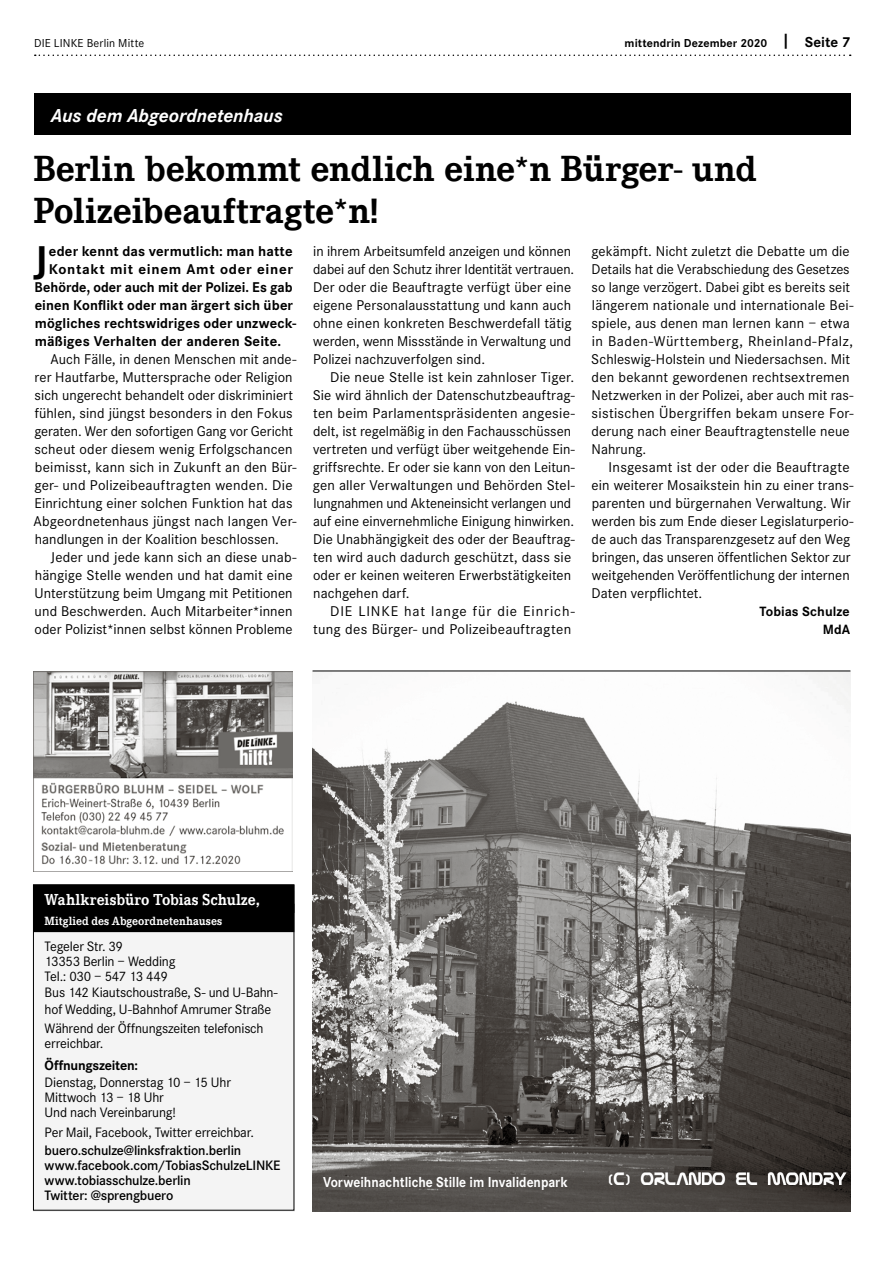
<style>
.page{position:relative;width:893px;height:1263px;background:#fff}
.page>*{position:absolute;margin:0;border:0;box-sizing:border-box;transform-origin:0 0}
.t1{font:700 41.7px "Corporate S";color:#000}
.t2{font:700 37.5px/42px "Corporate E";letter-spacing:-.005em;color:#000}
.t3{font:italic 700 19.5px "Corporate S";letter-spacing:-.005em;color:#fff}
.t4{font:700 16.35px "Corporate E";letter-spacing:.01em;color:#fff;scale:.95 1}
.t5{font:700 15px "Corporate S";color:#fff;scale:.9 1}
.t6{font:14.7px/18px "Corporate S";letter-spacing:.005em;color:#000}
.t7{font:700 14.7px "Corporate S";letter-spacing:.01em;color:#000}
.t8{font:14.7px/18px "Corporate S";letter-spacing:.025em;color:#000;text-align:right}
.t9{font:700 14.7px "Corporate S";letter-spacing:.045em;color:#000}
.t10{font:14.1px/15px "Corporate S";letter-spacing:-.015em;color:#000}
.t11{font:600 14.1px/15px "Corporate S";letter-spacing:-.015em;color:#000}
.t12{font:700 14.1px "Corporate S";letter-spacing:-.015em;color:#000}
.t13{font:700 13.95px/18px "Corporate S";letter-spacing:.005em;color:#000;text-align:right}
.t14{font:700 12.3px "Corporate E";letter-spacing:.005em;color:#fff;scale:.95 1}
.t15{font:700 12px "Corporate S";letter-spacing:.01em;color:#000}
.t16{font:12px "Corporate S";letter-spacing:.015em;color:#000}
.s1{font-size:15px}
</style>
<div class="page">
<svg style="left:35px;top:55px;width:816px;height:1px"></svg>
<div style="left:34px;top:94px;width:816px;height:41px;background:#000"></div>
<img style="left:313px;top:672px;width:537px;height:540px">
<img style="left:33px;top:671px;width:259px;height:200px">
<div style="left:33px;top:892px;width:261px;height:320px;background:#f4f4f4"></div>
<div style="left:33px;top:884px;width:261px;height:29px;background:#000"></div>
<div style="left:33px;top:904px;width:261px;height:28px;background:#000"></div>
<div style="left:33px;top:884px;width:261px;height:326px;border:1px solid #000"></div>
<hr style="left:313px;top:671px;width:537px;height:1px;background:#000">
<p class="t16" style="left:34px;top:36px;width:112px">DIE LINKE Berlin Mitte</p>
<p class="t15" style="left:625px;top:36px;width:227px">mittendrin Dezember 2020 <span class="s1">| Seite 7</span></p>
<h3 class="t3" style="left:51px;top:103px;width:233px">Aus dem Abgeordnetenhaus</h3>
<h2 class="t2" style="left:33px;top:148px;width:725px">Berlin bekommt endlich eine*n Bürger- und<br>Polizeibeauftragte*n!</h2>
<h1 class="t1" style="left:34px;top:236px;width:15px">J</h1>
<p class="t7" style="left:49px;top:242px;width:245px">eder kennt das vermutlich: man hatte</p>
<p class="t6" style="left:313px;top:242px;width:263px">in ihrem Arbeitsumfeld anzeigen und können dabei auf den Schutz ihrer Identität vertrauen.<br>Der oder die Beauftragte verfügt über eine eigene Personalausstattung und kann auch ohne einen konkreten Beschwerdefall tätig werden, wenn Missstände in Verwaltung und Polizei nachzuverfolgen sind.</p>
<p class="t6" style="left:313px;top:368px;width:264px;text-indent:17px">Die neue Stelle ist kein zahnloser Tiger.<br>Sie wird ähnlich der Datenschutzbeauftrag&shy;ten beim Parlamentspräsidenten angesie&shy;delt, ist regelmäßig in den Fachausschüssen vertreten und verfügt über weitgehende Ein&shy;griffsrechte. Er oder sie kann von den Leitun&shy;gen aller Verwaltungen und Behörden Stel&shy;lungnahmen und Akteneinsicht verlangen und auf eine einvernehmliche Einigung hinwirken.<br>Die Unabhängigkeit des oder der Beauftrag&shy;ten wird auch dadurch geschützt, dass sie oder er keinen weiteren Erwerbstätigkeiten nachgehen darf.</p>
<p class="t8" style="left:313px;top:602px;width:263px">DIE LINKE hat lange für die Einrich&shy;tung des Bürger- und Polizeibeauftragten</p>
<p class="t6" style="left:591px;top:242px;width:264px">gekämpft. Nicht zuletzt die Debatte um die Details hat die Verabschiedung des Gesetzes so lange verzögert. Dabei gibt es bereits seit längerem nationale und internationale Bei&shy;spiele, aus denen man lernen kann – etwa in Baden-Württemberg, Rheinland-Pfalz, Schleswig-Holstein und Niedersachsen. Mit den bekannt gewordenen rechtsextremen Netzwerken in der Polizei, aber auch mit ras&shy;sistischen Übergriffen bekam unsere For&shy;derung nach einer Beauftragtenstelle neue Nahrung.</p>
<p class="t6" style="left:592px;top:458px;width:263px;text-indent:17px">Insgesamt ist der oder die Beauftragte ein weiterer Mosaikstein hin zu einer trans&shy;parenten und bürgernahen Verwaltung. Wir werden bis zum Ende dieser Legislaturperio&shy;de auch das Transparenzgesetz auf den Weg bringen, das unseren öffentlichen Sektor zur weitgehenden Veröffentlichung der internen Daten verpflichtet.</p>
<p class="t13" style="left:760px;top:602px;width:92px">Tobias Schulze<br>MdA</p>
<p class="t9" style="left:49px;top:260px;width:246px">Kontakt mit einem Amt oder einer</p>
<p class="t7" style="left:35px;top:278px;width:259px">Behörde, oder auch mit der Polizei. Es gab</p>
<p class="t7" style="left:35px;top:296px;width:260px">einen Konflikt oder man ärgert sich über</p>
<p class="t7" style="left:35px;top:314px;width:263px">mögliches rechtswidriges oder unzweck-</p>
<p class="t7" style="left:35px;top:332px;width:248px">mäßiges Verhalten der anderen Seite.</p>
<p class="t6" style="left:34px;top:350px;width:264px;text-indent:17px">Auch Fälle, in denen Menschen mit ande&shy;rer Hautfarbe, Muttersprache oder Religion sich ungerecht behandelt oder diskriminiert fühlen, sind jüngst besonders in den Fokus geraten. Wer den sofortigen Gang vor Gericht scheut oder diesem wenig Erfolgschancen beimisst, kann sich in Zukunft an den Bür&shy;ger- und Polizeibeauftragten wenden. Die Einrichtung einer solchen Funktion hat das Abgeordnetenhaus jüngst nach langen Ver&shy;handlungen in der Koalition beschlossen.</p>
<p class="t6" style="left:34px;top:548px;width:263px;text-indent:16px">Jeder und jede kann sich an diese unab&shy;hängige Stelle wenden und hat damit eine Unterstützung beim Umgang mit Petitionen und Beschwerden. Auch Mitarbeiter*innen oder Polizist*innen selbst können Probleme</p>
<p class="t4" style="left:45px;top:891px;width:228px">Wahlkreisbüro Tobias Schulze,</p>
<p class="t14" style="left:45px;top:914px;width:188px">Mitglied des Abgeordnetenhauses</p>
<p class="t10" style="left:45px;top:939px;width:132px">Tegeler Str. 39<br>13353 Berlin – Wedding<br>Tel.: 030 – 547 13 449</p>
<p class="t10" style="left:45px;top:984px;width:235px;line-height:17px">Bus 142 Kiautschoustraße, S- und U-Bahn&shy;hof Wedding, U-Bahnhof Amrumer Straße</p>
<p class="t10" style="left:45px;top:1021px;width:221px">Während der Öffnungszeiten telefonisch erreichbar.</p>
<p class="t12" style="left:45px;top:1057px;width:95px">Öffnungszeiten:</p>
<p class="t10" style="left:45px;top:1075px;width:188px">Dienstag, Donnerstag 10 – 15 Uhr<br>Mittwoch 13 – 18 Uhr<br>Und nach Vereinbarung!</p>
<p class="t10" style="left:45px;top:1125px;width:211px">Per Mail, Facebook, Twitter erreichbar.</p>
<p class="t11" style="left:45px;top:1143px;width:237px">buero.schulze@linksfraktion.berlin www.facebook.com/TobiasSchulzeLINKE www.tobiasschulze.berlin<br>Twitter: @sprengbuero</p>
<p class="t5" style="left:323px;top:1173px;width:273px">Vorweihnachtliche Stille im Invalidenpark</p>
</div>
